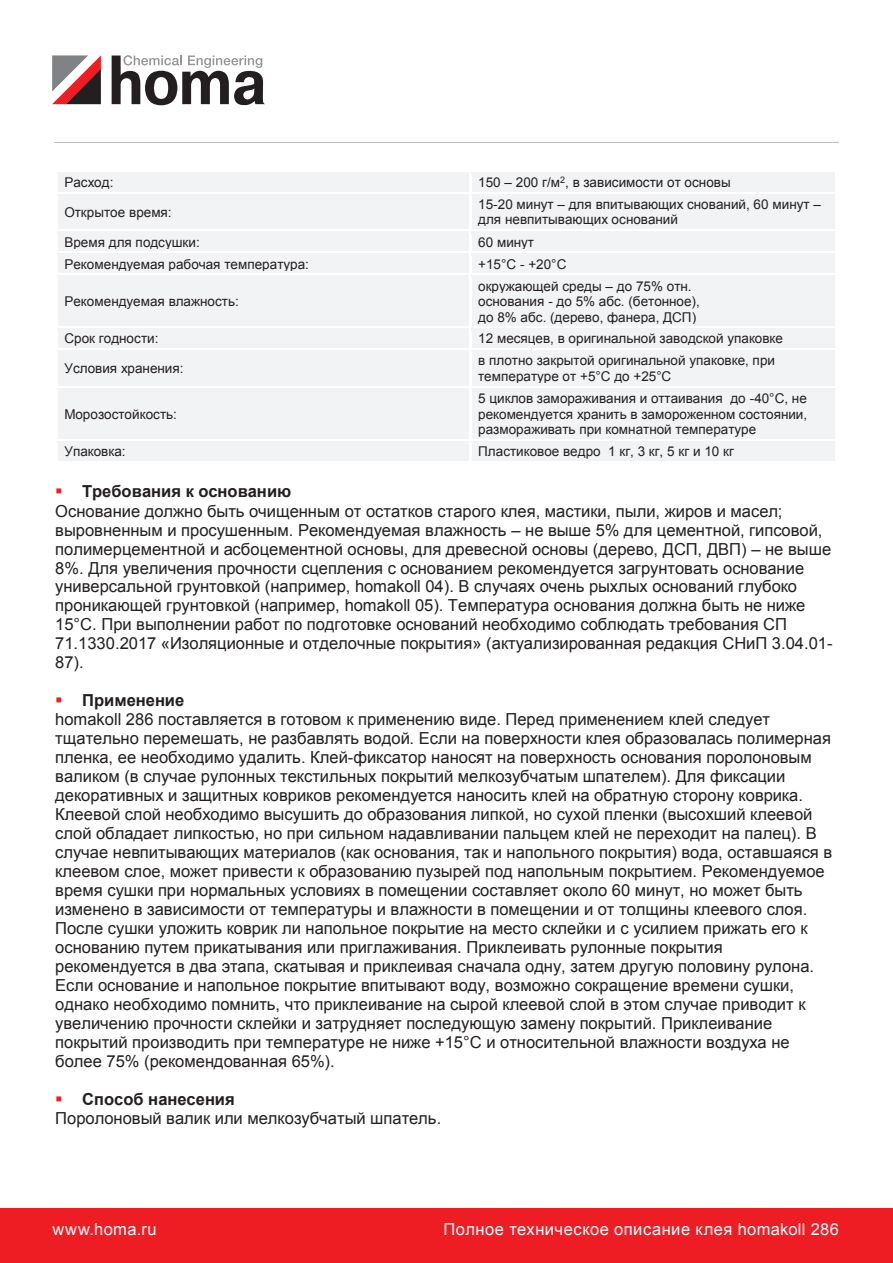
<style>
.page{position:relative;width:893px;height:1263px;background:#fff}
.page>*{position:absolute;margin:0;border:0;box-sizing:border-box;transform-origin:0 0}
.t1{font:16.5px/19px "Arial";color:#231f20}
.t2{font:16.5px "Arial";letter-spacing:.03em;color:#fff}
.t3{font:13.5px/15.5px "Arial";letter-spacing:.005em;color:#231f20}
.t4{font:13.5px "Arial";color:#231f20}
.s1{font-style:inherit}
.s2{color:#ee1f23}
.s3{font-weight:700}
</style>
<div class="page">
<div style="left:58px;top:172px;width:411px;height:20px;background:#f2f3f4"></div>
<div style="left:471px;top:172px;width:364px;height:20px;background:#f2f3f4"></div>
<hr style="left:57px;top:172px;width:412px;height:2px;background:#f2f3f4">
<hr style="left:56px;top:190px;width:414px;height:2px;background:#f2f3f4">
<div style="left:58px;top:194px;width:411px;height:36px;background:#f2f3f4"></div>
<div style="left:471px;top:194px;width:364px;height:36px;background:#f2f3f4"></div>
<hr style="left:57px;top:194px;width:412px;height:2px;background:#f2f3f4">
<hr style="left:56px;top:227px;width:414px;height:3px;background:#f2f3f4">
<hr style="left:55px;top:196px;width:2px;height:34px;background:#fff">
<hr style="left:469px;top:196px;width:2px;height:34px;background:#fff">
<div style="left:58px;top:232px;width:411px;height:20px;background:#f2f3f4"></div>
<div style="left:471px;top:232px;width:364px;height:20px;background:#f2f3f4"></div>
<hr style="left:57px;top:232px;width:412px;height:2px;background:#f2f3f4">
<hr style="left:56px;top:249px;width:414px;height:2px;background:#f2f3f4">
<div style="left:58px;top:254px;width:411px;height:20px;background:#f2f3f4"></div>
<div style="left:471px;top:254px;width:364px;height:20px;background:#f2f3f4"></div>
<hr style="left:57px;top:251px;width:412px;height:3px;background:#fff">
<hr style="left:57px;top:254px;width:412px;height:2px;background:#f2f3f4">
<hr style="left:471px;top:251px;width:364px;height:3px;background:#fff">
<hr style="left:56px;top:271px;width:414px;height:3px;background:#f2f3f4">
<div style="left:58px;top:276px;width:411px;height:51px;background:#f2f3f4"></div>
<div style="left:471px;top:276px;width:364px;height:51px;background:#f2f3f4"></div>
<hr style="left:57px;top:276px;width:412px;height:2px;background:#f2f3f4">
<hr style="left:56px;top:324px;width:414px;height:3px;background:#f2f3f4">
<hr style="left:55px;top:278px;width:2px;height:49px;background:#fff">
<hr style="left:469px;top:278px;width:2px;height:49px;background:#fff">
<div style="left:58px;top:329px;width:411px;height:20px;background:#f2f3f4"></div>
<div style="left:471px;top:329px;width:364px;height:20px;background:#f2f3f4"></div>
<hr style="left:57px;top:329px;width:412px;height:2px;background:#f2f3f4">
<hr style="left:56px;top:346px;width:414px;height:2px;background:#f2f3f4">
<div style="left:58px;top:351px;width:411px;height:35px;background:#f2f3f4"></div>
<div style="left:471px;top:351px;width:364px;height:35px;background:#f2f3f4"></div>
<hr style="left:57px;top:348px;width:412px;height:3px;background:#fff">
<hr style="left:57px;top:351px;width:412px;height:2px;background:#f2f3f4">
<hr style="left:471px;top:348px;width:364px;height:3px;background:#fff">
<hr style="left:56px;top:384px;width:414px;height:2px;background:#f2f3f4">
<hr style="left:55px;top:353px;width:2px;height:33px;background:#fff">
<hr style="left:469px;top:353px;width:2px;height:33px;background:#fff">
<div style="left:58px;top:388px;width:411px;height:51px;background:#f2f3f4"></div>
<div style="left:471px;top:388px;width:364px;height:51px;background:#f2f3f4"></div>
<hr style="left:57px;top:388px;width:412px;height:2px;background:#f2f3f4">
<hr style="left:56px;top:437px;width:414px;height:2px;background:#f2f3f4">
<hr style="left:55px;top:390px;width:2px;height:49px;background:#fff">
<hr style="left:469px;top:390px;width:2px;height:49px;background:#fff">
<div style="left:58px;top:441px;width:411px;height:20px;background:#f2f3f4"></div>
<div style="left:471px;top:441px;width:364px;height:20px;background:#f2f3f4"></div>
<hr style="left:57px;top:441px;width:412px;height:2px;background:#f2f3f4">
<hr style="left:56px;top:459px;width:414px;height:2px;background:#f2f3f4">
<svg style="left:112px;top:55px;width:153px;height:50px"></svg>
<svg style="left:52px;top:55px;width:49px;height:49px"></svg>
<div style="left:0;top:1209px;width:893px;height:54px;background:#ee1d23"></div>
<hr style="left:54px;top:142px;width:785px;height:1px;background:#bcbdc0">
<p class="t3" style="left:64px;top:175px;width:51px">Расход:</p>
<p class="t3" style="left:478px;top:175px;width:254px"><span class="s1">150</span> – <span class="s1">200</span> г/м<sup>2</sup>, в зависимости от основы</p>
<p class="t3" style="left:64px;top:204px;width:109px">Открытое время:</p>
<p class="t3" style="left:478px;top:197px;width:344px"><span class="s1">15-</span>20 минут – для впитывающих снований, 60 минут – для невпитывающих оснований</p>
<p class="t3" style="left:64px;top:234px;width:137px">Время для подсушки:</p>
<p class="t3" style="left:478px;top:234px;width:57px">60 минут</p>
<p class="t3" style="left:64px;top:256px;width:246px">Рекомендуемая рабочая температура:</p>
<p class="t4" style="left:478px;top:255px;width:90px">+15<span class="s1">°С</span> - +20<span class="s1">°С</span></p>
<p class="t3" style="left:64px;top:294px;width:176px">Рекомендуемая влажность:</p>
<p class="t3" style="left:478px;top:278px;width:223px">окружающей среды – до 75% отн. основания <span class="s1">-</span> до 5% абс. (бетонное)<span class="s1">, </span>до 8% абс. (дерево, фанера, ДСП)</p>
<p class="t3" style="left:64px;top:331px;width:96px">Срок годности:</p>
<p class="t3" style="left:478px;top:331px;width:306px">12 месяцев, в оригинальной заводской упаковке</p>
<p class="t3" style="left:64px;top:361px;width:121px">Условия хранения:</p>
<p class="t3" style="left:478px;top:353px;width:298px">в плотно закрытой оригинальной упаковке, при температуре от +5°С до +25°С</p>
<p class="t3" style="left:64px;top:406px;width:114px">Морозостойкость:</p>
<p class="t3" style="left:478px;top:391px;width:331px;text-align:justify"><span class="s1">5</span> циклов замораживания и оттаивания до <span class="s1">-</span>40°С, не рекомендуется хранить в замороженном состоянии, размораживать при комнатной температуре</p>
<p class="t3" style="left:64px;top:444px;width:63px">Упаковка:</p>
<p class="t3" style="left:478px;top:444px;width:257px">Пластиковое ведро 1 кг, 3 кг, 5 кг и 10 кг</p>
<p class="t1" style="left:55px;top:482px;width:779px"><span class="s2">▪</span> <span class="s3">Требования к основанию<br></span>Основание должно быть очищенным от остатков старого клея, мастики, пыли, жиров и масел; выровненным и просушенным. Рекомендуемая влажность – не выше 5% для цементной, гипсовой, полимерцементной и асбоцементной основы, для древесной основы (дерево, ДСП, ДВП<span class="s1">)</span> – не выше <span class="s1">8%.</span> Для увеличения прочности сцепления с основанием рекомендуется загрунтовать основание универсальной грунтовкой (например, homakoll 04). В случаях очень рыхлых оснований глубоко проникающей грунтовкой (например, homakoll 05). Температура основания должна быть не ниже 15°С. При выполнении работ по подготовке оснований необходимо соблюдать требования СП 71.1330.2017 «Изоляционные и отделочные покрытия» (актуализированная редакция СНиП 3.04.01<span class="s1">- 87).</span></p>
<p class="t1" style="left:55px;top:691px;width:778px"><span class="s2">▪</span> <span class="s3">Применение<br></span><span class="s1">homakoll 286</span> поставляется в готовом к применению виде. Перед применением клей следует тщательно перемешать, не разбавлять водой. Если на поверхности клея образовалась полимерная пленка, ее необходимо удалить. Клей<span class="s1">-</span>фиксатор наносят на поверхность основания поролоновым валиком (в случае рулонных текстильных покрытий мелкозубчатым шпателем). Для фиксации декоративных и защитных ковриков рекомендуется наносить клей на обратную сторону коврика.<br>Клеевой слой необходимо высушить до образования липкой, но сухой пленки (высохший клеевой слой обладает липкостью, но при сильном надавливании пальцем клей не переходит на палец). В случае невпитывающих материалов (как основания, так и напольного покрытия) вода, оставшаяся в клеевом слое, может привести к образованию пузырей под напольным покрытием. Рекомендуемое время сушки при нормальных условиях в помещении составляет около 60 минут, но может быть изменено в зависимости от температуры и влажности в помещении и от толщины клеевого слоя.<br>После сушки уложить коврик ли напольное покрытие на место склейки и с усилием прижать его к основанию путем прикатывания или приглаживания. Приклеивать рулонные покрытия рекомендуется в два этапа, скатывая и приклеивая сначала одну, затем другую половину рулона.<br>Если основание и напольное покрытие впитывают воду, возможно сокращение времени сушки, однако необходимо помнить, что приклеивание на сырой клеевой слой в этом случае приводит к увеличению прочности склейки и затрудняет последующую замену покрытий. Приклеивание покрытий производить при температуре не ниже +15°С и относительной влажности воздуха не более 75% (рекомендованная 65%).</p>
<p class="t1" style="left:55px;top:1089px;width:388px"><span class="s2">▪</span> <span class="s3">Способ нанесения<br></span>Поролоновый валик или мелкозубчатый шпатель<span class="s1">.</span></p>
<p class="t2" style="left:52px;top:1218px;width:106px">www.homa.ru</p>
<p class="t2" style="left:443px;top:1218px;width:397px">Полное техническое описание клея homakoll 286</p>
</div>
